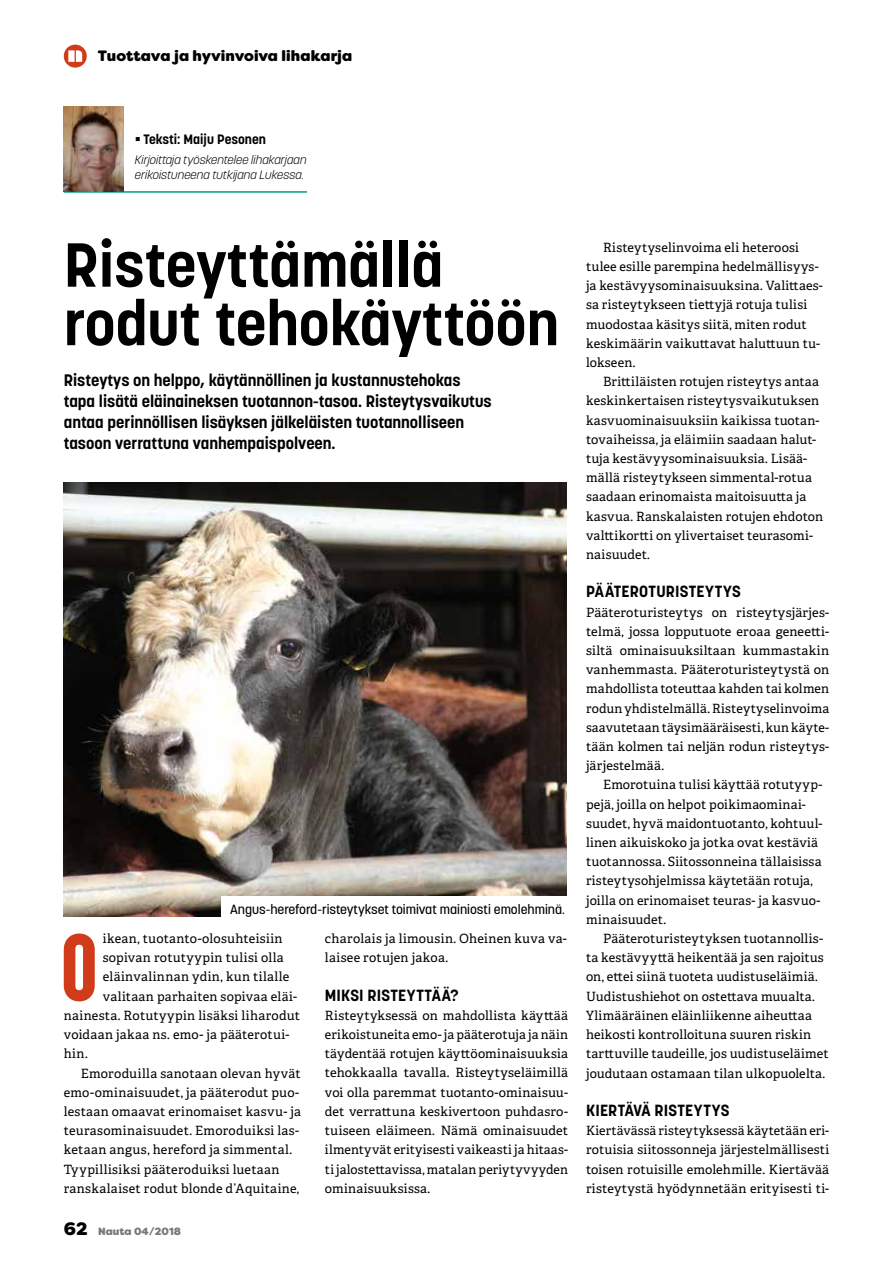
<style>
.page{position:relative;width:893px;height:1263px;background:#fff}
.page>*{position:absolute;margin:0;border:0;box-sizing:border-box;transform-origin:0 0}
.t1{font:800 94.35px "Korolev Compressed";color:#d03c19}
.t2{font:700 61.5px/58.5px "Korolev";color:#000}
.t3{font:700 16.5px/21px "Korolev";color:#000}
.t4{font:700 16.05px "Korolev";letter-spacing:.015em;color:#000}
.t5{font:800 15px "Filson Soft";color:#000}
.t6{font:700 13.5px "Korolev";color:#000}
.t7{font:500 13.2px "Korolev";color:#000}
.t8{font:12.75px/19.2px "Adelle PE";letter-spacing:.015em;color:#000}
.t9{font:12.75px "Adelle PE";letter-spacing:.035em;color:#000}
.t10{font:italic 300 12px/15px "Korolev";color:#000}
.t11{font:800 10.5px "Filson Soft";color:#797979}
.s1{font-size:18px;color:#000}
</style>
<div class="page">
<img style="left:64px;top:483px;width:503px;height:433px">
<div style="left:64px;top:45px;width:23px;height:23px;background:#d03c19;border-radius:50%"></div>
<svg style="left:68px;top:50px;width:14px;height:12px"></svg>
<hr style="left:64px;top:191px;width:243px;height:2px;background:#00a181">
<img style="left:64px;top:106px;width:60px;height:85px">
<div style="left:222px;top:896px;width:345px;height:23px;background:#fff"></div>
<p class="t5" style="left:98px;top:46px;width:256px">Tuottava ja hyvinvoiva lihakarja</p>
<p class="t6" style="left:143px;top:131px;width:124px">Teksti: Maiju Pesonen</p>
<p class="t10" style="left:135px;top:152px;width:173px">Kirjoittaja työskentelee lihakarjaan erikoistuneena tutkijana Lukessa.</p>
<h2 class="t2" style="left:64px;top:236px;width:497px">Risteyttämällä rodut tehokäyttöön</h2>
<p class="t3" style="left:64px;top:370px;width:430px">Risteytys on helppo, käytännöllinen ja kustannustehokas tapa lisätä eläinaineksen tuotannon-tasoa. Risteytysvaikutus antaa perinnöllisen lisäyksen jälkeläisten tuotannolliseen tasoon verrattuna vanhempaispolveen.</p>
<p class="t7" style="left:230px;top:901px;width:336px">Angus-hereford-risteytykset toimivat mainiosti emolehminä.</p>
<h1 class="t1" style="left:60px;top:912px;width:39px">O</h1>
<p class="t8" style="left:103px;top:928px;width:181px">ikean, tuotanto-olosuhteisiin</p>
<p class="t8" style="left:103px;top:948px;width:182px">sopivan rotutyypin tulisi olla</p>
<p class="t9" style="left:103px;top:968px;width:188px">eläinvalinnan ydin, kun tilalle</p>
<p class="t8" style="left:103px;top:986px;width:196px">valitaan parhaiten sopivaa eläi-</p>
<p class="t8" style="left:64px;top:1005px;width:238px">nainesta. Rotutyypin lisäksi liharodut</p>
<p class="t8" style="left:64px;top:1024px;width:227px">voidaan jakaa ns. emo- ja pääterotui-</p>
<p class="t8" style="left:64px;top:1044px;width:25px">hin.</p>
<p class="t8" style="left:81px;top:1063px;width:221px">Emoroduilla sanotaan olevan hyvät</p>
<p class="t8" style="left:64px;top:1082px;width:237px">emo-ominaisuudet, ja pääterodut puo-</p>
<p class="t8" style="left:64px;top:1101px;width:239px">lestaan omaavat erinomaiset kasvu- ja</p>
<p class="t8" style="left:64px;top:1120px;width:237px">teurasominaisuudet. Emoroduiksi las-</p>
<p class="t8" style="left:64px;top:1140px;width:230px">ketaan angus, hereford ja simmental.</p>
<p class="t8" style="left:64px;top:1159px;width:217px">Tyypillisiksi pääteroduiksi luetaan</p>
<p class="t8" style="left:64px;top:1178px;width:237px">ranskalaiset rodut blonde d’Aquitaine,</p>
<p class="t11" style="left:64px;top:1225px;width:119px"><span class="s1">62</span> Nauta 04/2018</p>
<p class="t8" style="left:325px;top:928px;width:243px">charolais ja limousin. Oheinen kuva va&shy;laisee rotujen jakoa.</p>
<p class="t4" style="left:325px;top:985px;width:135px">MIKSI RISTEYTTÄÄ?</p>
<p class="t8" style="left:325px;top:1005px;width:245px;text-align:justify">Risteytyksessä on mahdollista käyttää erikoistuneita emo- ja pääterotuja ja näin täydentää rotujen käyttöominaisuuksia tehokkaalla tavalla. Risteytyseläimillä voi olla paremmat tuotanto-ominaisuu&shy;det verrattuna keskivertoon puhdasro&shy;tuiseen eläimeen. Nämä ominaisuudet ilmentyvät erityisesti vaikeasti ja hitaas&shy;ti jalostettavissa, matalan periytyvyyden ominaisuuksissa.</p>
<p class="t8" style="left:586px;top:237px;width:238px;text-indent:17px">Risteytyselinvoima eli heteroosi tulee esille parempina hedelmällisyys&shy;ja kestävyysominaisuuksina. Valittaes&shy;sa risteytykseen tiettyjä rotuja tulisi muodostaa käsitys siitä, miten rodut keskimäärin vaikuttavat haluttuun tu&shy;lokseen.</p>
<p class="t8" style="left:586px;top:372px;width:239px;text-indent:17px">Brittiläisten rotujen risteytys antaa keskinkertaisen risteytysvaikutuksen kasvuominaisuuksiin kaikissa tuotan&shy;tovaiheissa, ja eläimiin saadaan halut&shy;tuja kestävyysominaisuuksia. Lisää&shy;mällä risteytykseen simmental-rotua saadaan erinomaista maitoisuutta ja kasvua. Ranskalaisten rotujen ehdoton valttikortti on ylivertaiset teurasomi&shy;naisuudet.</p>
<p class="t4" style="left:586px;top:582px;width:156px">PÄÄTEROTURISTEYTYS</p>
<p class="t8" style="left:586px;top:602px;width:245px;text-align:justify">Pääteroturisteytys on risteytysjärjes&shy;telmä, jossa lopputuote eroaa geneetti&shy;siltä ominaisuuksiltaan kummastakin vanhemmasta. Pääteroturisteytystä on mahdollista toteuttaa kahden tai kolmen rodun yhdistelmällä. Risteytyselinvoima saavutetaan täysimääräisesti, kun käyte&shy;tään kolmen tai neljän rodun risteytys&shy;järjestelmää.</p>
<p class="t8" style="left:586px;top:775px;width:238px;text-indent:17px">Emorotuina tulisi käyttää rotutyyp&shy;pejä, joilla on helpot poikimaominai&shy;suudet, hyvä maidontuotanto, kohtuul&shy;linen aikuiskoko ja jotka ovat kestäviä tuotannossa. Siitossonneina tällaisissa risteytysohjelmissa käytetään rotuja, joilla on erinomaiset teuras- ja kasvuo&shy;minaisuudet.</p>
<p class="t8" style="left:586px;top:928px;width:244px;text-indent:17px">Pääteroturisteytyksen tuotannollis&shy;ta kestävyyttä heikentää ja sen rajoitus on, ettei siinä tuoteta uudistuseläimiä.<br>Uudistushiehot on ostettava muualta.<br>Ylimääräinen eläinliikenne aiheuttaa heikosti kontrolloituna suuren riskin tarttuville taudeille, jos uudistuseläimet joudutaan ostamaan tilan ulkopuolelta.</p>
<p class="t4" style="left:586px;top:1100px;width:145px">KIERTÄVÄ RISTEYTYS</p>
<p class="t8" style="left:586px;top:1120px;width:245px;text-align:justify">Kiertävässä risteytyksessä käytetään eri&shy;rotuisia siitossonneja järjestelmällisesti toisen rotuisille emolehmille. Kiertävää risteytystä hyödynnetään erityisesti ti-</p>
</div>
